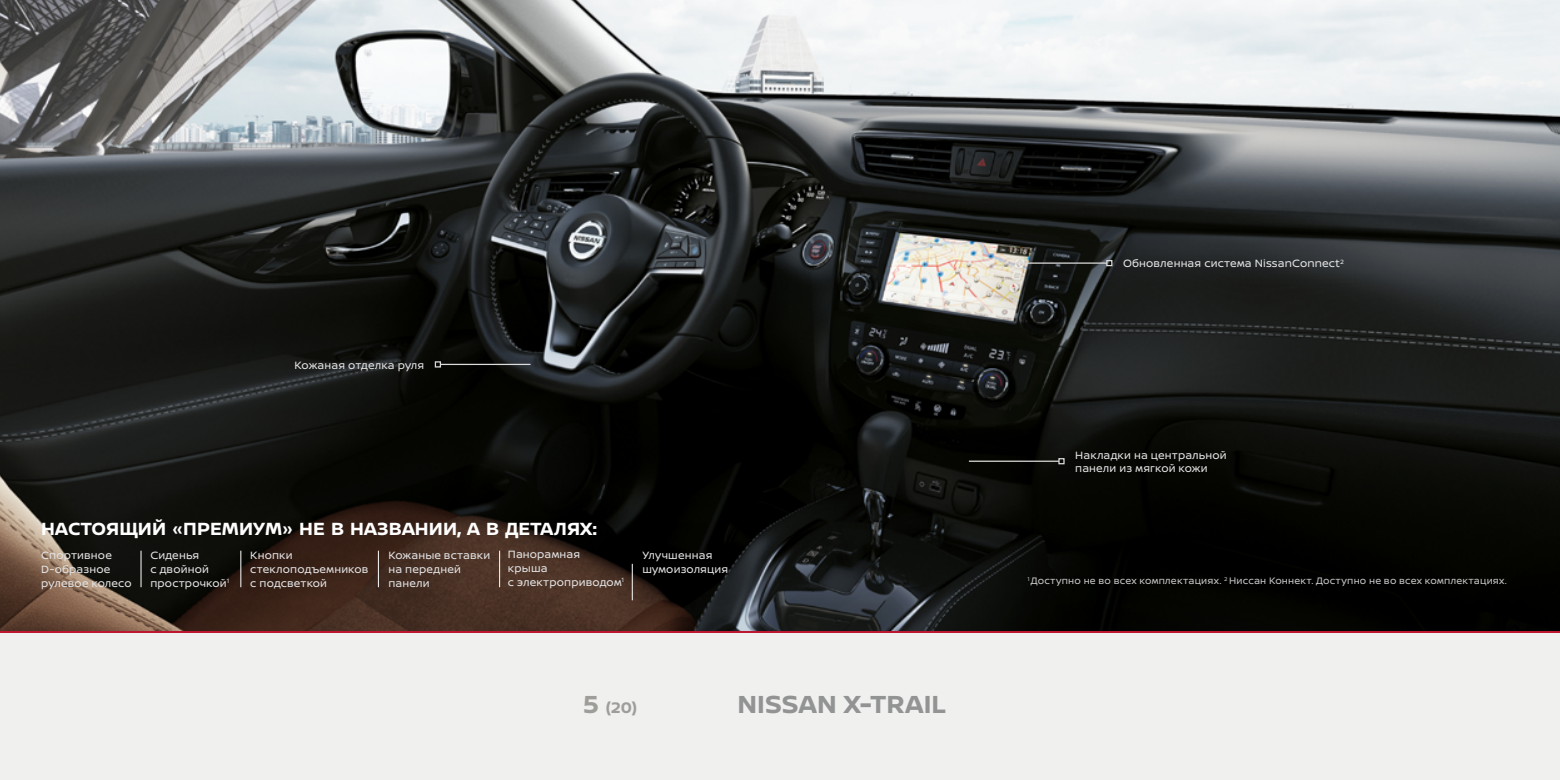
<style>
.page{position:relative;width:1560px;height:780px;background:#fff}
.page>*{position:absolute;margin:0;border:0;box-sizing:border-box;transform-origin:0 0}
.t1{font:700 26.25px "Nissan Brand";letter-spacing:.005em;color:#929493}
.t2{font:700 18.75px "Nissan Brand";letter-spacing:.005em;color:#fff}
.t3{font:700 16.25px "Nissan Brand";color:#9f9d99}
.t4{font:11.25px/13.8px "Nissan Brand";letter-spacing:.015em;color:#e3e3e4}
.t5{font:10px "Nissan Brand";letter-spacing:.02em;color:#c6c6c6}
.s1{font-size:26.25px}
</style>
<div class="page">
<img style="left:0;top:0;width:1559px;height:631px">
<hr style="left:968px;top:460px;width:90px;height:2px;background:#dddcdc">
<svg style="left:1058px;top:458px;width:6px;height:6px"></svg>
<hr style="left:440px;top:364px;width:90px;height:1px;background:#dddcdc">
<svg style="left:435px;top:361px;width:6px;height:6px"></svg>
<hr style="left:1016px;top:262px;width:90px;height:2px;background:#dddcdc">
<svg style="left:1106px;top:260px;width:6px;height:6px"></svg>
<hr style="left:141px;top:550px;width:1px;height:37px;background:#fff">
<hr style="left:240px;top:550px;width:1px;height:37px;background:#fff">
<hr style="left:378px;top:550px;width:1px;height:37px;background:#fff">
<hr style="left:499px;top:550px;width:1px;height:37px;background:#fff">
<div style="left:610px;top:517px;width:152px;height:95px;background:#000;opacity:.4"></div>
<div style="left:0;top:631px;width:1559px;height:16px;background:#bd1731"></div>
<div style="left:0;top:633px;width:1559px;height:147px;background:#f0f0ef"></div>
<p class="t4" style="left:294px;top:357px;width:131px">Кожаная отделка руля</p>
<h2 class="t2" style="left:41px;top:515px;width:557px">НАСТОЯЩИЙ «ПРЕМИУМ» НЕ В НАЗВАНИИ, А В ДЕТАЛЯХ:</h2>
<p class="t4" style="left:41px;top:548px;width:92px">Спортивное<br>D-образное рулевое колесо</p>
<p class="t4" style="left:150px;top:548px;width:80px">Сиденья<br>с двойной прострочкой<sup>1</sup></p>
<p class="t4" style="left:250px;top:548px;width:120px">Кнопки стеклоподъемников с подсветкой</p>
<p class="t4" style="left:388px;top:548px;width:103px">Кожаные вставки на передней панели</p>
<p class="t4" style="left:508px;top:547px;width:118px">Панорамная<br>крыша<br>с электроприводом<sup>1</sup></p>
<p class="t4" style="left:642px;top:548px;width:87px">Улучшенная шумоизоляция</p>
<h3 class="t3" style="left:583px;top:696px;width:55px"><span class="s1">5</span> (20)</h3>
<h1 class="t1" style="left:737px;top:685px;width:210px">NISSAN X-TRAIL</h1>
<p class="t4" style="left:1122px;top:256px;width:222px">Обновленная система NissanConnect<sup>2</sup></p>
<p class="t4" style="left:1075px;top:447px;width:153px">Накладки на центральной панели из мягкой кожи</p>
<p class="t5" style="left:1027px;top:573px;width:481px"><sup>1</sup> Доступно не во всех комплектациях. <sup>2</sup> Ниссан Коннект. Доступно не во всех комплектациях.</p>
</div>
